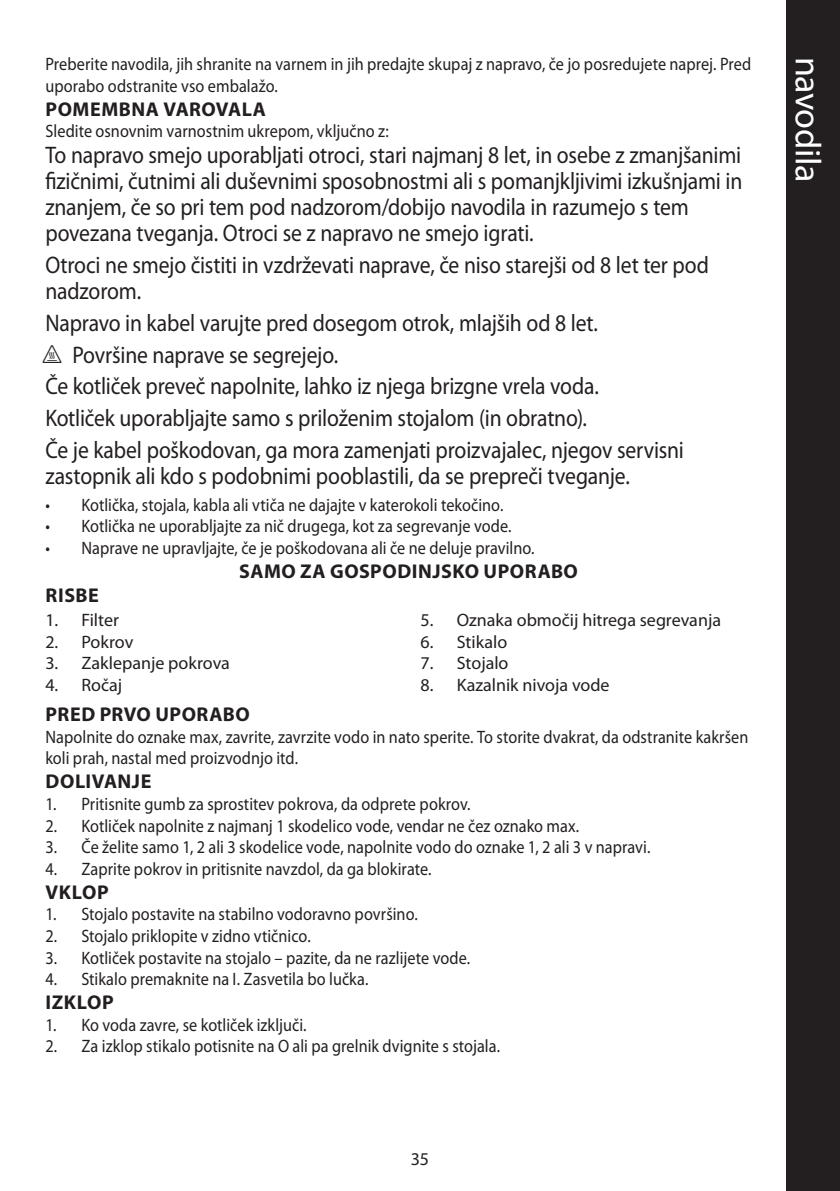
<style>
.page{position:relative;width:840px;height:1191px;background:#fff}
.page>*{position:absolute;margin:0;border:0;box-sizing:border-box;transform-origin:0 0}
.side_head{font:36px "Myriad Pro";letter-spacing:-.01em;color:#fff}
.EN60335_single{font:24px/26px "Myriad Pro";letter-spacing:-.01em;color:#231f20;scale:.9 1}
.heading{font:700 20px "Myriad Pro";letter-spacing:.025em;color:#231f20}
.sub_heading_centred{font:700 20px "Myriad Pro";letter-spacing:.025em;color:#231f20}
.default{font:18px/21.6px "Myriad Pro";color:#231f20;scale:.9 1}
.default-2{font:18px "Myriad Pro";color:#231f20}
.s1{font-family:"Myriad IS Otext"}
</style>
<div class="page">
<div style="left:785px;top:0;width:54px;height:1191px;background:#231f20"></div>
<p class="default" style="left:45px;top:54px;width:785px">Preberite navodila, jih shranite na varnem in jih predajte skupaj z napravo, če jo posredujete naprej. Pred uporabo odstranite vso embalažo.</p>
<p class="heading" style="left:46px;top:98px;width:222px">POMEMBNA VAROVALA</p>
<p class="default" style="left:45px;top:121px;width:383px">Sledite osnovnim varnostnim ukrepom, vključno z:</p>
<p class="EN60335_single" style="left:45px;top:143px;width:775px">To napravo smejo uporabljati otroci, stari najmanj 8 let, in osebe z zmanjšanimi fizičnimi, čutnimi ali duševnimi sposobnostmi ali s pomanjkljivimi izkušnjami in znanjem, če so pri tem pod nadzorom/dobijo navodila in razumejo s tem povezana tveganja. Otroci se z napravo ne smejo igrati.</p>
<p class="EN60335_single" style="left:45px;top:252px;width:738px">Otroci ne smejo čistiti in vzdrževati naprave, če niso starejši od 8 let ter pod nadzorom.</p>
<p class="EN60335_single" style="left:45px;top:310px;width:615px">Napravo in kabel varujte pred dosegom otrok, mlajših od 8 let.</p>
<p class="EN60335_single" style="left:45px;top:342px;width:327px"><span class="s1">h</span> Površine naprave se segrejejo.</p>
<p class="EN60335_single" style="left:45px;top:373px;width:616px">Če kotliček preveč napolnite, lahko iz njega brizgne vrela voda.</p>
<p class="EN60335_single" style="left:45px;top:405px;width:603px">Kotliček uporabljajte samo s priloženim stojalom (in obratno).</p>
<p class="EN60335_single" style="left:45px;top:437px;width:710px">Če je kabel poškodovan, ga mora zamenjati proizvajalec, njegov servisni zastopnik ali kdo s podobnimi pooblastili, da se prepreči tveganje.</p>
<p class="default" style="left:45px;top:494px;width:510px">• Kotlička, stojala, kabla ali vtiča ne dajajte v katerokoli tekočino.</p>
<p class="default" style="left:45px;top:516px;width:519px">• Kotlička ne uporabljajte za nič drugega, kot za segrevanje vode.</p>
<p class="default" style="left:45px;top:537px;width:544px">• Naprave ne upravljajte, če je poškodovana ali če ne deluje pravilno.</p>
<p class="sub_heading_centred" style="left:239px;top:560px;width:340px">SAMO ZA GOSPODINJSKO UPORABO</p>
<p class="heading" style="left:46px;top:584px;width:55px">RISBE</p>
<p class="default-2" style="left:45px;top:610px;width:75px">1. Filter</p>
<p class="default-2" style="left:45px;top:632px;width:89px">2. Pokrov</p>
<p class="default-2" style="left:45px;top:653px;width:186px">3. Zaklepanje pokrova</p>
<p class="default-2" style="left:45px;top:675px;width:78px">4. Ročaj</p>
<p class="default-2" style="left:420px;top:610px;width:302px">5. Oznaka območij hitrega segrevanja</p>
<p class="default-2" style="left:420px;top:632px;width:88px">6. Stikalo</p>
<p class="default-2" style="left:420px;top:653px;width:89px">7. Stojalo</p>
<p class="default-2" style="left:420px;top:675px;width:190px">8. Kazalnik nivoja vode</p>
<p class="heading" style="left:46px;top:703px;width:205px">PRED PRVO UPORABO</p>
<p class="default" style="left:45px;top:726px;width:782px">Napolnite do oznake max, zavrite, zavrzite vodo in nato sperite. To storite dvakrat, da odstranite kakršen koli prah, nastal med proizvodnjo itd.</p>
<p class="heading" style="left:46px;top:770px;width:107px">DOLIVANJE</p>
<p class="default" style="left:45px;top:793px;width:473px">1. Pritisnite gumb za sprostitev pokrova, da odprete pokrov.</p>
<p class="default" style="left:45px;top:815px;width:594px">2. Kotliček napolnite z najmanj 1 skodelico vode, vendar ne čez oznako max.</p>
<p class="default" style="left:45px;top:836px;width:673px">3. Če želite samo 1, 2 ali 3 skodelice vode, napolnite vodo do oznake 1, 2 ali 3 v napravi.</p>
<p class="default" style="left:45px;top:858px;width:430px">4. Zaprite pokrov in pritisnite navzdol, da ga blokirate.</p>
<p class="heading" style="left:46px;top:880px;width:65px">VKLOP</p>
<p class="default" style="left:45px;top:904px;width:415px">1. Stojalo postavite na stabilno vodoravno površino.</p>
<p class="default" style="left:45px;top:925px;width:296px">2. Stojalo priklopite v zidno vtičnico.</p>
<p class="default" style="left:45px;top:947px;width:473px">3. Kotliček postavite na stojalo – pazite, da ne razlijete vode.</p>
<p class="default" style="left:45px;top:968px;width:360px">4. Stikalo premaknite na I. Zasvetila bo lučka.</p>
<p class="heading" style="left:46px;top:991px;width:70px">IZKLOP</p>
<p class="default" style="left:45px;top:1014px;width:291px">1. Ko voda zavre, se kotliček izključi.</p>
<p class="default" style="left:45px;top:1036px;width:506px">2. Za izklop stikalo potisnite na O ali pa grelnik dvignite s stojala.</p>
<p class="default-2" style="left:410px;top:1149px;width:20px">35</p>
<p class="side_head" style="left:827px;top:57px;width:127px;rotate:90deg">navodila</p>
</div>
